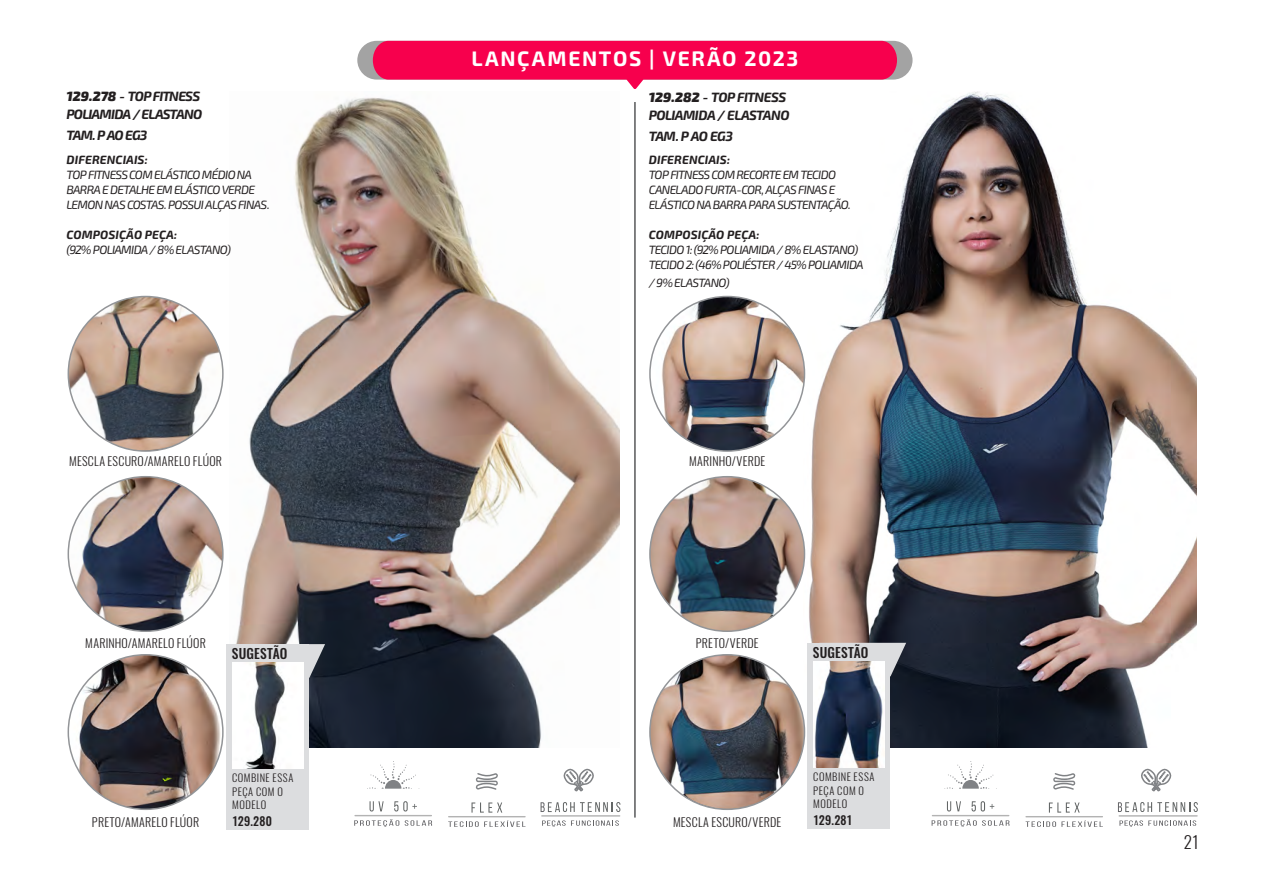
<style>
.page{position:relative;width:1263px;height:893px;background:#fff}
.page>*{position:absolute;margin:0;border:0;box-sizing:border-box;transform-origin:0 0}
.t1{font:700 21px "Exo 2";letter-spacing:.08em;color:#fff}
.t2{font:300 16.95px "Oswald";color:#231f20}
.t3{font:italic 700 13.5px/18px "Exo 2";letter-spacing:-.055em;color:#231f20}
.t4{font:500 13.5px "Oswald";letter-spacing:.01em;color:#231f20}
.t5{font:italic 12px/15px "Exo 2";letter-spacing:-.06em;color:#231f20}
.t6{font:300 12px "Oswald";letter-spacing:.02em;color:#231f20}
.t7{font:italic 700 12px "Exo 2";letter-spacing:.01em;color:#231f20}
.t8{font:500 12px "Oswald";letter-spacing:.025em;color:#231f20}
.t9{font:300 10.5px/13.5px "Oswald";letter-spacing:.05em;color:#231f20}
.s1{font-weight:900}
</style>
<div class="page">
<img style="left:236px;top:97px;width:384px;height:650px">
<img style="left:804px;top:92px;width:393px;height:655px">
<hr style="left:634px;top:102px;width:2px;height:716px;background:#57585a">
<img style="left:68px;top:655px;width:155px;height:154px;border-radius:77px">
<img style="left:68px;top:296px;width:155px;height:155px;border-radius:77px">
<img style="left:650px;top:477px;width:154px;height:154px;border-radius:77px">
<img style="left:650px;top:296px;width:154px;height:155px;border-radius:77px">
<img style="left:68px;top:477px;width:155px;height:154px;border-radius:77px">
<img style="left:650px;top:655px;width:154px;height:154px;border-radius:77px">
<div style="left:357px;top:41px;width:555px;height:39px;background:#a3a3a3;border-radius:19px"></div>
<svg style="left:373px;top:41px;width:524px;height:48px"></svg>
<hr style="left:355px;top:815px;width:76px;height:1px;background:#b3b3b3">
<svg style="left:370px;top:801px;width:14px;height:10px"></svg>
<svg style="left:394px;top:801px;width:4px;height:10px"></svg>
<svg style="left:403px;top:801px;width:5px;height:10px"></svg>
<svg style="left:404px;top:802px;width:13px;height:8px"></svg>
<svg style="left:367px;top:761px;width:52px;height:28px"></svg>
<svg style="left:354px;top:819px;width:45px;height:8px"></svg>
<svg style="left:405px;top:820px;width:27px;height:6px"></svg>
<hr style="left:932px;top:815px;width:77px;height:1px;background:#b3b3b3">
<svg style="left:947px;top:801px;width:14px;height:10px"></svg>
<svg style="left:971px;top:801px;width:5px;height:10px"></svg>
<svg style="left:981px;top:801px;width:4px;height:10px"></svg>
<svg style="left:990px;top:804px;width:4px;height:5px"></svg>
<svg style="left:944px;top:761px;width:53px;height:28px"></svg>
<svg style="left:932px;top:819px;width:77px;height:8px"></svg>
<svg style="left:540px;top:802px;width:80px;height:10px"></svg>
<hr style="left:542px;top:815px;width:78px;height:2px;background:#b3b3b3">
<svg style="left:542px;top:820px;width:77px;height:7px"></svg>
<svg style="left:563px;top:769px;width:31px;height:23px"></svg>
<svg style="left:1118px;top:802px;width:80px;height:10px"></svg>
<hr style="left:1119px;top:815px;width:78px;height:2px;background:#b3b3b3">
<svg style="left:1119px;top:820px;width:77px;height:7px"></svg>
<svg style="left:1141px;top:769px;width:31px;height:23px"></svg>
<hr style="left:449px;top:816px;width:76px;height:1px;background:#b3b3b3">
<svg style="left:471px;top:802px;width:31px;height:11px"></svg>
<svg style="left:476px;top:773px;width:22px;height:17px"></svg>
<svg style="left:448px;top:820px;width:77px;height:7px"></svg>
<hr style="left:1026px;top:816px;width:76px;height:1px;background:#b3b3b3">
<svg style="left:1049px;top:802px;width:31px;height:11px"></svg>
<svg style="left:1053px;top:773px;width:22px;height:17px"></svg>
<svg style="left:1025px;top:820px;width:78px;height:7px"></svg>
<svg style="left:309px;top:644px;width:16px;height:34px"></svg>
<div style="left:227px;top:644px;width:82px;height:186px;background:#dcdddf"></div>
<svg style="left:890px;top:643px;width:16px;height:33px"></svg>
<div style="left:808px;top:643px;width:82px;height:185px;background:#dcdddf"></div>
<img style="left:232px;top:663px;width:71px;height:106px">
<img style="left:813px;top:661px;width:71px;height:107px">
<p class="t3" style="left:66px;top:88px;width:137px"><span class="s1">129.278</span> - TOP FITNESS<br>POLIAMIDA / ELASTANO</p>
<p class="t3" style="left:66px;top:127px;width:82px">TAM. P AO EG3</p>
<p class="t7" style="left:66px;top:153px;width:83px">DIFERENCIAIS:</p>
<p class="t5" style="left:66px;top:168px;width:205px">TOP FITNESS COM ELÁSTICO MÉDIO NA<br>BARRA E DETALHE EM ELÁSTICO VERDE<br>LEMON NAS COSTAS. POSSUI ALÇAS FINAS.</p>
<p class="t7" style="left:66px;top:228px;width:112px">COMPOSIÇÃO PEÇA:</p>
<p class="t5" style="left:66px;top:243px;width:166px">(92% POLIAMIDA / 8% ELASTANO)</p>
<p class="t6" style="left:69px;top:451px;width:154px">MESCLA ESCURO/AMARELO FLÚOR</p>
<h1 class="t1" style="left:471px;top:46px;width:329px">LANÇAMENTOS | VERÃO 2023</h1>
<p class="t3" style="left:649px;top:89px;width:142px"><span class="s1">129.282</span> - TOP FITNESS<br>POLIAMIDA / ELASTANO</p>
<p class="t3" style="left:649px;top:128px;width:86px">TAM. P AO EG3</p>
<p class="t7" style="left:649px;top:153px;width:83px">DIFERENCIAIS:</p>
<p class="t5" style="left:649px;top:168px;width:204px">TOP FITNESS COM RECORTE EM TECIDO<br>CANELADO FURTA-COR, ALÇAS FINAS E<br>ELÁSTICO NA BARRA PARA SUSTENTAÇÃO.</p>
<p class="t7" style="left:649px;top:228px;width:112px">COMPOSIÇÃO PEÇA:</p>
<p class="t5" style="left:649px;top:243px;width:216px">TECIDO 1: (92% POLIAMIDA / 8% ELASTANO)<br>TECIDO 2: (46% POLIÉSTER / 45% POLIAMIDA</p>
<p class="t5" style="left:649px;top:276px;width:83px">/ 9% ELASTANO)</p>
<p class="t6" style="left:689px;top:451px;width:78px">MARINHO/VERDE</p>
<p class="t6" style="left:85px;top:633px;width:122px">MARINHO/AMARELO FLÚOR</p>
<p class="t6" style="left:696px;top:633px;width:64px">PRETO/VERDE</p>
<p class="t4" style="left:232px;top:644px;width:57px">SUGESTÃO</p>
<p class="t4" style="left:813px;top:643px;width:57px">SUGESTÃO</p>
<p class="t6" style="left:92px;top:811px;width:109px">PRETO/AMARELO FLÚOR</p>
<p class="t9" style="left:232px;top:770px;width:63px">COMBINE ESSA<br>PEÇA COM O<br>MODELO</p>
<p class="t8" style="left:232px;top:813px;width:41px">129.280</p>
<p class="t6" style="left:673px;top:811px;width:110px">MESCLA ESCURO/VERDE</p>
<p class="t9" style="left:813px;top:769px;width:63px">COMBINE ESSA<br>PEÇA COM O<br>MODELO</p>
<p class="t8" style="left:813px;top:811px;width:41px">129.281</p>
<h2 class="t2" style="left:1184px;top:827px;width:17px">21</h2>
</div>
